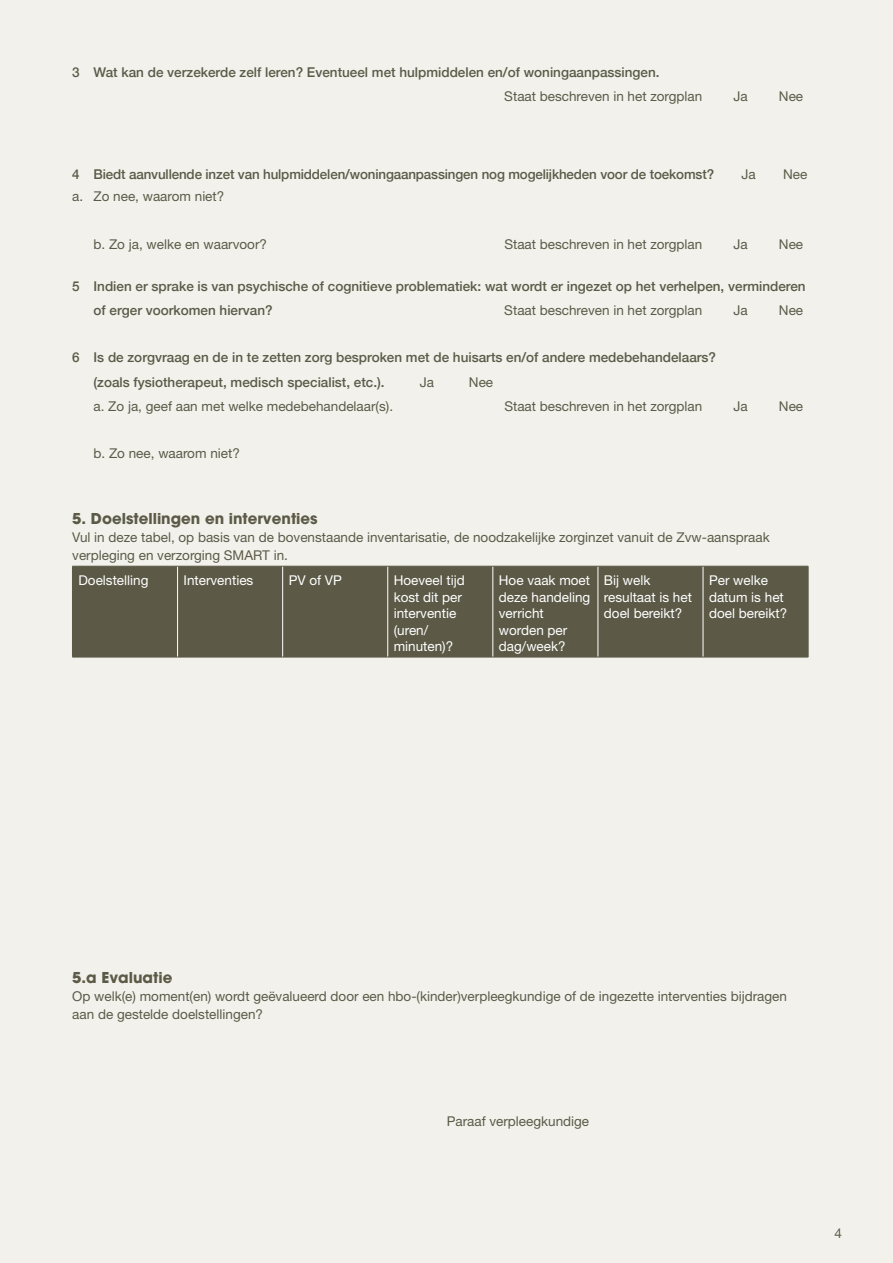
<style>
.page{position:relative;width:893px;height:1263px;background:#f2f1ec}
.page>*{position:absolute;margin:0;border:0;box-sizing:border-box;transform-origin:0 0}
.Kopjes{font:700 15px "Avant Garde";color:#5c5a47}
.Kopjes-2{font:500 13.5px/24px "Helvetica Neue";color:#5c5a47}
.Basistekst{font:13.5px/18px "Helvetica Neue";color:#5c5a47}
.Kopjes-3{font:13.5px "Helvetica Neue";color:#5c5a47}
.Basistekst-2{font:13.5px/16.5px "Helvetica Neue";color:#fff}
</style>
<div class="page">
<div style="left:73px;top:567px;width:735px;height:90px;background:#5c5a47"></div>
<hr style="left:177px;top:566px;width:1px;height:91px;background:#fff">
<hr style="left:282px;top:566px;width:1px;height:91px;background:#fff">
<hr style="left:387px;top:566px;width:1px;height:91px;background:#fff">
<hr style="left:493px;top:566px;width:1px;height:91px;background:#fff">
<hr style="left:598px;top:566px;width:1px;height:91px;background:#fff">
<hr style="left:703px;top:566px;width:1px;height:91px;background:#fff">
<hr style="left:72px;top:566px;width:1px;height:91px;background:#5c5a47">
<hr style="left:72px;top:566px;width:106px;height:1px;background:#5c5a47">
<hr style="left:72px;top:657px;width:106px;height:1px;background:#5c5a47">
<hr style="left:178px;top:566px;width:105px;height:1px;background:#5c5a47">
<hr style="left:283px;top:566px;width:105px;height:1px;background:#5c5a47">
<hr style="left:388px;top:566px;width:105px;height:1px;background:#5c5a47">
<hr style="left:493px;top:566px;width:105px;height:1px;background:#5c5a47">
<hr style="left:598px;top:566px;width:105px;height:1px;background:#5c5a47">
<hr style="left:178px;top:657px;width:105px;height:1px;background:#5c5a47">
<hr style="left:283px;top:657px;width:105px;height:1px;background:#5c5a47">
<hr style="left:388px;top:657px;width:105px;height:1px;background:#5c5a47">
<hr style="left:493px;top:657px;width:105px;height:1px;background:#5c5a47">
<hr style="left:598px;top:657px;width:105px;height:1px;background:#5c5a47">
<hr style="left:703px;top:566px;width:105px;height:1px;background:#5c5a47">
<hr style="left:808px;top:566px;width:1px;height:91px;background:#5c5a47">
<hr style="left:703px;top:657px;width:105px;height:1px;background:#5c5a47">
<p class="Kopjes-2" style="left:72px;top:59px;width:589px">3 Wat kan de verzekerde zelf leren? Eventueel met hulpmiddelen en/of woningaanpassingen.</p>
<p class="Kopjes-3" style="left:504px;top:88px;width:199px">Staat beschreven in het zorgplan</p>
<p class="Kopjes-3" style="left:733px;top:88px;width:16px">Ja</p>
<p class="Kopjes-3" style="left:779px;top:88px;width:26px">Nee</p>
<p class="Kopjes-2" style="left:72px;top:161px;width:643px">4 Biedt aanvullende inzet van hulpmiddelen/woningaanpassingen nog mogelijkheden voor de toekomst?</p>
<p class="Kopjes-3" style="left:741px;top:166px;width:16px">Ja</p>
<p class="Kopjes-3" style="left:783px;top:166px;width:26px">Nee</p>
<p class="Kopjes-3" style="left:72px;top:189px;width:154px">a. Zo nee, waarom niet?</p>
<p class="Kopjes-3" style="left:94px;top:237px;width:175px">b. Zo ja, welke en waarvoor?</p>
<p class="Kopjes-3" style="left:504px;top:237px;width:199px">Staat beschreven in het zorgplan</p>
<p class="Kopjes-3" style="left:733px;top:237px;width:16px">Ja</p>
<p class="Kopjes-3" style="left:779px;top:237px;width:26px">Nee</p>
<p class="Kopjes-2" style="left:94px;top:274px;width:714px;text-indent:-21px">5 Indien er sprake is van psychische of cognitieve problematiek: wat wordt er ingezet op het verhelpen, verminderen of erger voorkomen hiervan?</p>
<p class="Kopjes-3" style="left:504px;top:303px;width:199px">Staat beschreven in het zorgplan</p>
<p class="Kopjes-3" style="left:733px;top:303px;width:16px">Ja</p>
<p class="Kopjes-3" style="left:779px;top:303px;width:26px">Nee</p>
<p class="Kopjes-2" style="left:72px;top:344px;width:645px">6 Is de zorgvraag en de in te zetten zorg besproken met de huisarts en/of andere medebehandelaars?</p>
<p class="Kopjes-2" style="left:94px;top:370px;width:293px">(zoals fysiotherapeut, medisch specialist, etc.).</p>
<p class="Kopjes-3" style="left:420px;top:375px;width:16px">Ja</p>
<p class="Kopjes-3" style="left:469px;top:375px;width:26px">Nee</p>
<p class="Kopjes-3" style="left:94px;top:399px;width:301px">a. Zo ja, geef aan met welke medebehandelaar(s).</p>
<p class="Kopjes-3" style="left:504px;top:399px;width:199px">Staat beschreven in het zorgplan</p>
<p class="Kopjes-3" style="left:733px;top:399px;width:16px">Ja</p>
<p class="Kopjes-3" style="left:779px;top:399px;width:26px">Nee</p>
<p class="Kopjes-3" style="left:94px;top:445px;width:148px">b. Zo nee, waarom niet?</p>
<p class="Kopjes" style="left:72px;top:511px;width:247px">5. Doelstellingen en interventies</p>
<p class="Basistekst" style="left:72px;top:528px;width:699px">Vul in deze tabel, op basis van de bovenstaande inventarisatie, de noodzakelijke zorginzet vanuit de Zvw-aanspraak verpleging en verzorging SMART in.</p>
<p class="Basistekst-2" style="left:78px;top:572px;width:71px">Doelstelling</p>
<p class="Basistekst-2" style="left:184px;top:572px;width:71px">Interventies</p>
<p class="Basistekst-2" style="left:289px;top:572px;width:55px">PV of VP</p>
<p class="Basistekst-2" style="left:394px;top:572px;width:72px">Hoeveel tijd kost dit per interventie (uren/ minuten)?</p>
<p class="Basistekst-2" style="left:499px;top:572px;width:93px">Hoe vaak moet deze handeling verricht worden per dag/week?</p>
<p class="Basistekst-2" style="left:604px;top:572px;width:90px">Bij welk resultaat is het doel bereikt?</p>
<p class="Basistekst-2" style="left:709px;top:572px;width:80px">Per welke datum is het doel bereikt?</p>
<p class="Kopjes" style="left:72px;top:970px;width:102px">5.a Evaluatie</p>
<p class="Basistekst" style="left:72px;top:987px;width:716px">Op welk(e) moment(en) wordt geëvalueerd door een hbo-(kinder)verpleegkundige of de ingezette interventies bijdragen aan de gestelde doelstellingen?</p>
<p class="Basistekst" style="left:447px;top:1111px;width:144px">Paraaf verpleegkundige</p>
<p class="Basistekst" style="left:834px;top:1223px;width:9px">4</p>
</div>
